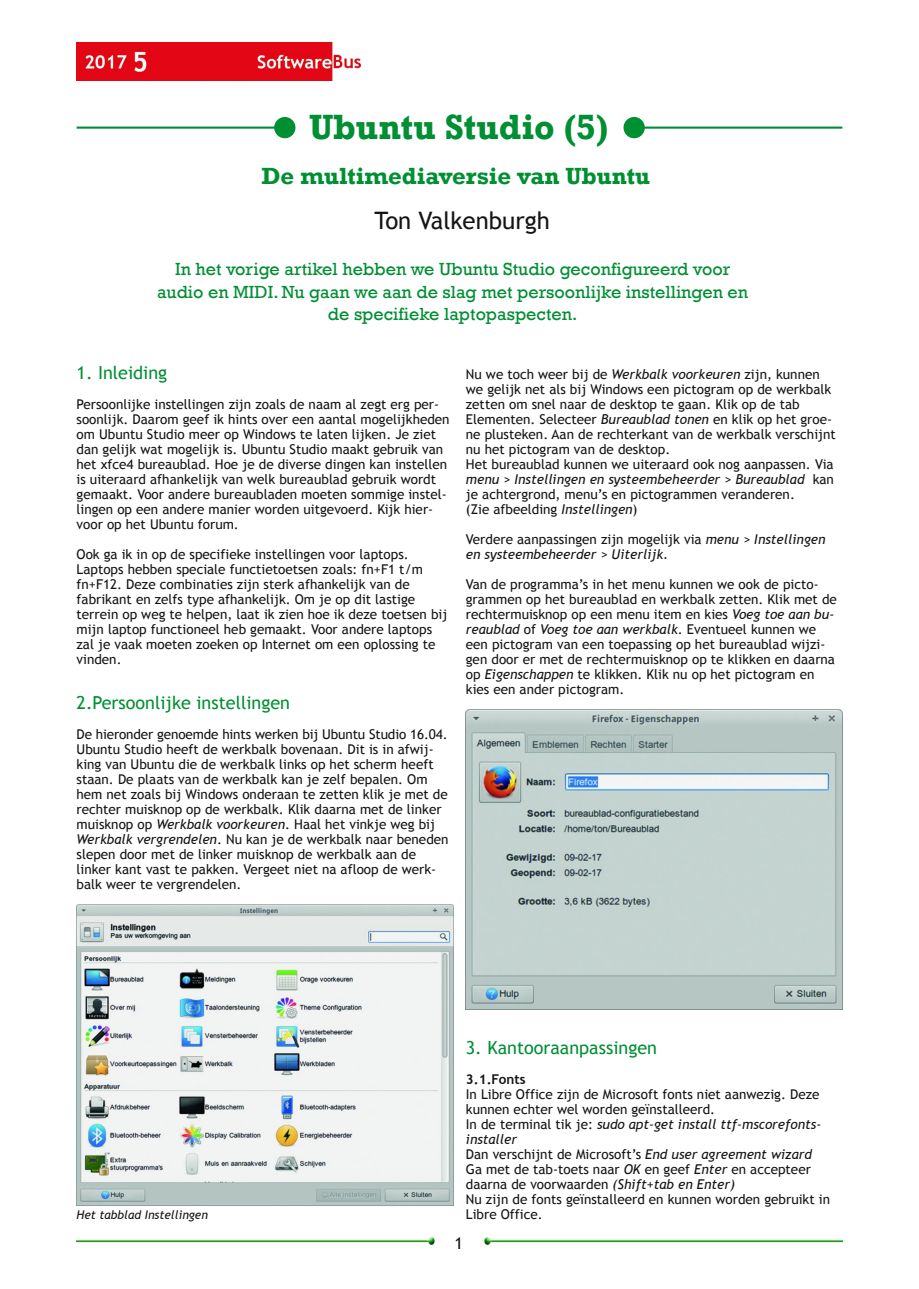
<style>
.page{position:relative;width:919px;height:1289px;background:#fff}
.page>*{position:absolute;margin:0;border:0;box-sizing:border-box;transform-origin:0 0}
.t1{font:700 36px "Rockwell";color:#008f33}
.t2{font:700 24px "Rockwell";color:#008f33}
.t3{font:24px "Trebuchet MS";color:#161413}
.t4{font:18px/22.5px "Rockwell";color:#008f33;text-align:center}
.t5{font:18px "Trebuchet MS";color:#008f33}
.t6{font:16.5px "Trebuchet MS";color:#161413}
.t7{font:13.5px/15px "Trebuchet MS";color:#161413}
.t8{font:italic 13.5px/15px "Trebuchet MS";color:#161413}
.t9{font:700 13.5px "Trebuchet MS";color:#161413}
.t10{font:italic 12px "Trebuchet MS";color:#161413}
.s1{font-style:italic}
.s2{font-style:normal}
</style>
<div class="page">
<img style="left:77px;top:43px;width:283px;height:38px">
<img style="left:77px;top:1237px;width:358px;height:7px">
<img style="left:484px;top:1237px;width:358px;height:7px">
<hr style="left:634px;top:126px;width:208px;height:3px;background:#008f33">
<div style="left:623px;top:117px;width:21px;height:21px;background:#008f33;border-radius:50%"></div>
<hr style="left:77px;top:126px;width:208px;height:3px;background:#008f33">
<div style="left:274px;top:117px;width:21px;height:21px;background:#008f33;border-radius:50%"></div>
<img style="left:77px;top:904px;width:376px;height:300px">
<img style="left:466px;top:709px;width:376px;height:300px">
<h1 class="t1" style="left:309px;top:105px;width:301px">Ubuntu Studio (5)</h1>
<h2 class="t2" style="left:261px;top:161px;width:390px">De multimediaversie van Ubuntu</h2>
<h2 class="t3" style="left:374px;top:206px;width:177px">Ton Valkenburgh</h2>
<h3 class="t4" style="left:157px;top:257px;width:592px">In het vorige artikel hebben we Ubuntu Studio geconfigureerd voor audio en MIDI. Nu gaan we aan de slag met persoonlijke instellingen en de specifieke laptopaspecten.</h3>
<h3 class="t5" style="left:77px;top:362px;width:92px">1. Inleiding</h3>
<p class="t7" style="left:77px;top:396px;width:374px">Persoonlijke instellingen zijn zoals de naam al zegt erg per‐ soonlijk. Daarom geef ik hints over een aantal mogelijkheden om Ubuntu Studio meer op Windows te laten lijken. Je ziet dan gelijk wat mogelijk is. Ubuntu Studio maakt gebruik van het xfce4 bureaublad. Hoe je de diverse dingen kan instellen is uiteraard afhankelijk van welk bureaublad gebruik wordt gemaakt. Voor andere bureaubladen moeten sommige instel‐ lingen op een andere manier worden uitgevoerd. Kijk hier‐ voor op het Ubuntu forum.</p>
<p class="t7" style="left:77px;top:546px;width:372px">Ook ga ik in op de specifieke instellingen voor laptops.<br>Laptops hebben speciale functietoetsen zoals: fn+F1 t/m fn+F12. Deze combinaties zijn sterk afhankelijk van de fabrikant en zelfs type afhankelijk. Om je op dit lastige terrein op weg te helpen, laat ik zien hoe ik deze toetsen bij mijn laptop functioneel heb gemaakt. Voor andere laptops zal je vaak moeten zoeken op Internet om een oplossing te vinden.</p>
<h3 class="t5" style="left:77px;top:692px;width:215px">2.Persoonlijke instellingen</h3>
<p class="t7" style="left:77px;top:726px;width:373px">De hieronder genoemde hints werken bij Ubuntu Studio 16.04.<br>Ubuntu Studio heeft de werkbalk bovenaan. Dit is in afwij‐ king van Ubuntu die de werkbalk links op het scherm heeft staan. De plaats van de werkbalk kan je zelf bepalen. Om hem net zoals bij Windows onderaan te zetten klik je met de rechter muisknop op de werkbalk. Klik daarna met de linker muisknop op <span class="s1">Werkbalk voorkeuren</span>. Haal het vinkje weg bij <span class="s1">Werkbalk vergrendelen</span>. Nu kan je de werkbalk naar beneden slepen door met de linker muisknop de werkbalk aan de linker kant vast te pakken. Vergeet niet na afloop de werk‐ balk weer te vergrendelen.</p>
<p class="t7" style="left:466px;top:366px;width:371px">Nu we toch weer bij de <span class="s1">Werkbalk voorkeuren</span> zijn, kunnen we gelijk net als bij Windows een pictogram op de werkbalk zetten om snel naar de desktop te gaan. Klik op de tab Elementen. Selecteer <span class="s1">Bureaublad tonen</span> en klik op het groe‐ ne plusteken. Aan de rechterkant van de werkbalk verschijnt nu het pictogram van de desktop.<br>Het bureaublad kunnen we uiteraard ook nog aanpassen. Via <span class="s1">menu &gt; Instellingen en systeembeheerder &gt; Bureaublad</span> kan je achtergrond, menu’s en pictogrammen veranderen.<br>(Zie afbeelding <span class="s1">Instellingen</span>)</p>
<p class="t8" style="left:466px;top:531px;width:361px"><span class="s2">Verdere aanpassingen zijn mogelijk via</span> menu &gt; Instellingen en systeembeheerder &gt; Uiterlijk.</p>
<p class="t7" style="left:466px;top:576px;width:372px">Van de programma’s in het menu kunnen we ook de picto‐ grammen op het bureaublad en werkbalk zetten. Klik met de rechtermuisknop op een menu item en kies <span class="s1">Voeg toe aan bu‐ reaublad</span> of <span class="s1">Voeg toe aan werkbalk</span>. Eventueel kunnen we een pictogram van een toepassing op het bureaublad wijzi‐ gen door er met de rechtermuisknop op te klikken en daarna op <span class="s1">Eigenschappen</span> te klikken. Klik nu op het pictogram en kies een ander pictogram.</p>
<h3 class="t5" style="left:466px;top:1037px;width:193px">3. Kantooraanpassingen</h3>
<p class="t9" style="left:466px;top:1071px;width:61px">3.1.Fonts</p>
<p class="t7" style="left:466px;top:1086px;width:365px">In Libre Office zijn de Microsoft fonts niet aanwezig. Deze kunnen echter wel worden geïnstalleerd.<br>In de terminal tik je: <span class="s1">sudo apt‐get install ttf‐mscorefonts‐ installer<br></span>Dan verschijnt de Microsoft’s <span class="s1">End user agreement wizard </span>Ga met de tab‐toets naar <span class="s1">OK</span> en geef <span class="s1">Enter</span> en accepteer daarna de voorwaarden <span class="s1">(Shift+tab en Enter)<br></span>Nu zijn de fonts geïnstalleerd en kunnen worden gebruikt in</p>
<p class="t10" style="left:77px;top:1207px;width:133px">Het tabblad Instellingen</p>
<p class="t7" style="left:466px;top:1206px;width:78px">Libre Office.</p>
<p class="t6" style="left:454px;top:1233px;width:10px">1</p>
</div>
